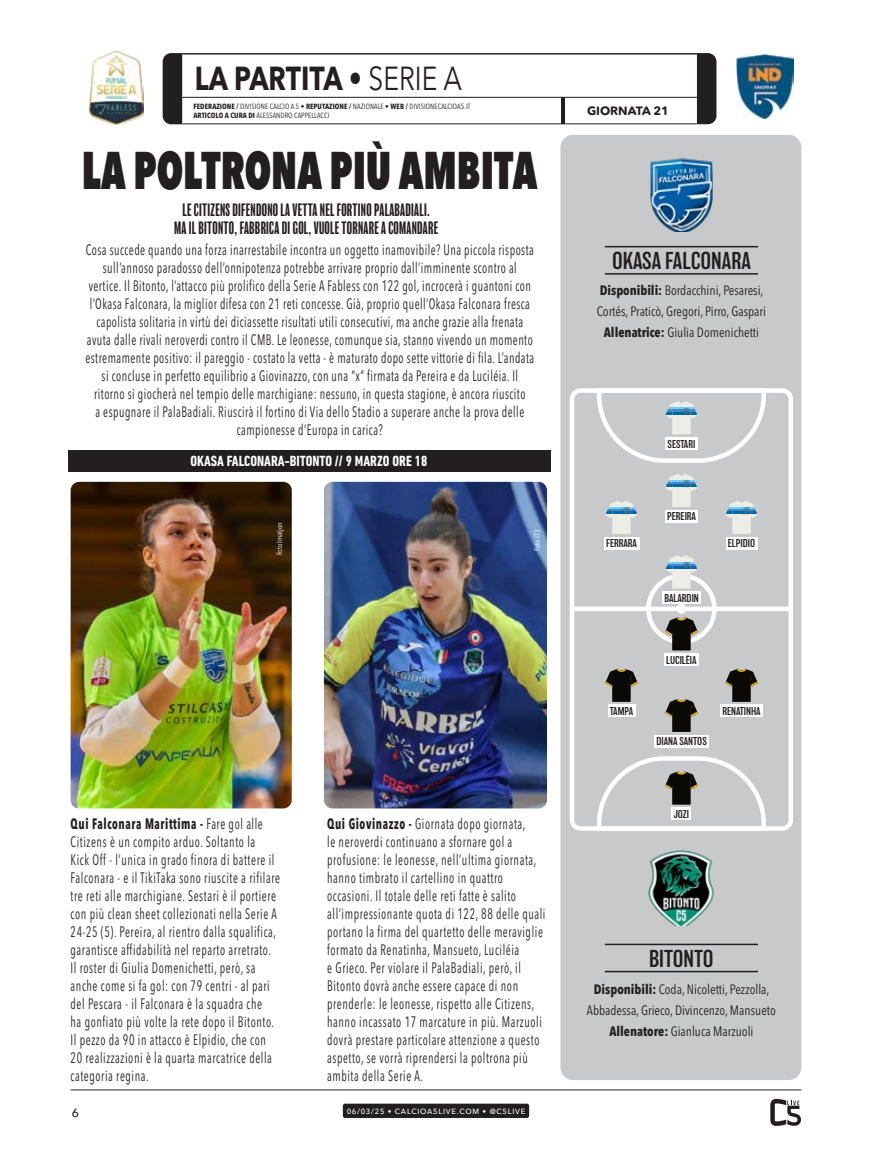
<style>
.page{position:relative;width:872px;height:1170px;background:#fff}
.page>*{position:absolute;margin:0;border:0;box-sizing:border-box;transform-origin:0 0}
.t1{font:800 condensed 52.5px "Avenir Next LT Pro";color:#231f20;scale:.79 1}
.t2{font:700 33px "Avenir Next LT Pro";color:#231f20;scale:.8 1}
.t3{font:300 22.5px "Balboa";color:#231f20}
.t4{font:condensed 16.5px/18px "Balboa";letter-spacing:.02em;color:#231f20;text-align:center;scale:.86 1}
.t5{font:condensed 15px/18px "Avenir Next LT Pro";letter-spacing:.045em;color:#231f20;scale:.78 1}
.t6{font:700 condensed 15px "DIN Next LT Pro";color:#fff}
.t7{font:condensed 13.5px/21px "Avenir Next LT Pro";color:#231f20;text-align:center}
.t8{font:700 12px "Avenir Next Rounded Pro";color:#231f20}
.t9{font:500 12px "Avenir Next LT Pro";color:#231f20}
.t10{font:300 10.5px "Balboa";color:#231f20}
.t11{font:condensed 7.5px/9px "Avenir Next LT Pro";letter-spacing:.01em;color:#231f20}
.t12{font:500 7.5px "Avenir Next LT Pro";letter-spacing:.1em;color:#fff}
.t13{font:condensed 7.5px "Avenir Next LT Pro";color:#fff}
.s1{font-weight:400}
.s2{font-weight:700}
</style>
<div class="page">
<hr style="left:182px;top:53px;width:515px;height:2px;background:#231f20">
<hr style="left:165px;top:97px;width:540px;height:1px;background:#231f20">
<img style="left:736px;top:55px;width:57px;height:64px">
<img style="left:89px;top:52px;width:55px;height:72px">
<svg style="left:163px;top:53px;width:19px;height:71px"></svg>
<svg style="left:697px;top:53px;width:19px;height:71px"></svg>
<svg style="left:560px;top:97px;width:4px;height:26px"></svg>
<div style="left:560px;top:135px;width:241px;height:944px;background:#c7c9cb;border-radius:13px"></div>
<svg style="left:570px;top:388px;width:223px;height:443px"></svg>
<hr style="left:605px;top:246px;width:153px;height:1px;background:#231f20">
<hr style="left:605px;top:273px;width:153px;height:1px;background:#231f20">
<hr style="left:605px;top:943px;width:153px;height:2px;background:#231f20">
<hr style="left:605px;top:970px;width:153px;height:2px;background:#231f20">
<img style="left:650px;top:158px;width:63px;height:73px">
<img style="left:648px;top:850px;width:66px;height:75px">
<div style="left:671px;top:807px;width:20px;height:13px;background:#fff"></div>
<div style="left:664px;top:653px;width:34px;height:13px;background:#fff"></div>
<div style="left:654px;top:734px;width:55px;height:13px;background:#fff"></div>
<div style="left:608px;top:704px;width:27px;height:13px;background:#fff"></div>
<div style="left:720px;top:704px;width:43px;height:13px;background:#fff"></div>
<div style="left:68px;top:450px;width:483px;height:22px;background:#231f20"></div>
<img style="left:324px;top:482px;width:223px;height:326px">
<img style="left:71px;top:482px;width:221px;height:326px">
<svg style="left:665px;top:771px;width:32px;height:33px"></svg>
<svg style="left:665px;top:698px;width:32px;height:33px"></svg>
<svg style="left:605px;top:668px;width:32px;height:33px"></svg>
<svg style="left:725px;top:668px;width:32px;height:33px"></svg>
<svg style="left:644px;top:555px;width:75px;height:95px"></svg>
<svg style="left:605px;top:501px;width:32px;height:32px"></svg>
<svg style="left:665px;top:474px;width:32px;height:33px"></svg>
<svg style="left:665px;top:401px;width:32px;height:33px"></svg>
<hr style="left:182px;top:123px;width:515px;height:1px;background:#231f20">
<div style="left:665px;top:437px;width:32px;height:12px;background:#fff"></div>
<div style="left:662px;top:591px;width:39px;height:13px;background:#fff"></div>
<div style="left:726px;top:536px;width:31px;height:13px;background:#fff"></div>
<div style="left:604px;top:536px;width:35px;height:13px;background:#fff"></div>
<div style="left:665px;top:509px;width:33px;height:13px;background:#fff"></div>
<svg style="left:725px;top:501px;width:32px;height:32px"></svg>
<hr style="left:71px;top:1089px;width:730px;height:1px;background:#231f20">
<div style="left:343px;top:1103px;width:186px;height:14px;background:#231f20;border-radius:2px"></div>
<svg style="left:770px;top:1098px;width:31px;height:27px"></svg>
<h2 class="t2" style="left:195px;top:58px;width:335px">LA PARTITA • <span class="s1">SERIE A</span></h2>
<p class="t11" style="left:193px;top:101px;width:278px"><span class="s2">FEDERAZIONE /</span> DIVISIONE CALCIO A 5 • <span class="s2">REPUTAZIONE /</span> NAZIONALE • <span class="s2">WEB /</span> DIVISIONECALCIOA5.IT<br><span class="s2">ARTICOLO A CURA DI</span> ALESSANDRO CAPPELLACCI</p>
<h1 class="t1" style="left:82px;top:138px;width:578px">LA POLTRONA PIÙ AMBITA</h1>
<p class="t4" style="left:174px;top:201px;width:308px">LE CITIZENS DIFENDONO LA VETTA NEL FORTINO PALABADIALI.<br>MA IL BITONTO, FABBRICA DI GOL, VUOLE TORNARE A COMANDARE</p>
<p class="t5" style="left:85px;top:240px;width:577px;text-align:center">Cosa succede quando una forza inarrestabile incontra un oggetto inamovibile? Una piccola risposta sull’annoso paradosso dell’onnipotenza potrebbe arrivare proprio dall’imminente scontro al vertice. Il Bitonto, l’attacco più prolifico della Serie A Fabless con 122 gol, incrocerà i guantoni con l’Okasa Falconara, la miglior difesa con 21 reti concesse. Già, proprio quell’Okasa Falconara fresca capolista solitaria in virtù dei diciassette risultati utili consecutivi, ma anche grazie alla frenata avuta dalle rivali neroverdi contro il CMB. Le leonesse, comunque sia, stanno vivendo un momento estremamente positivo: il pareggio - costato la vetta - è maturato dopo sette vittorie di fila. L’andata si concluse in perfetto equilibrio a Giovinazzo, con una “x” firmata da Pereira e da Luciléia. Il ritorno si giocherà nel tempio delle marchigiane: nessuno, in questa stagione, è ancora riuscito<br>a espugnare il PalaBadiali. Riuscirà il fortino di Via dello Stadio a superare anche la prova delle campionesse d’Europa in carica?</p>
<p class="t6" style="left:190px;top:452px;width:238px">OKASA FALCONARA-BITONTO // 9 MARZO ORE 18</p>
<p class="t13" style="left:275px;top:555px;width:35px;rotate:-90deg">Foto Imatjon</p>
<p class="t13" style="left:533px;top:551px;width:23px;rotate:-90deg">Foto LT3</p>
<p class="t5" style="left:71px;top:814px;width:270px"><span class="s2">Qui Falconara Marittima -</span> Fare gol alle Citizens è un compito arduo. Soltanto la<br>Kick Off - l’unica in grado finora di battere il Falconara - e il TikiTaka sono riuscite a rifilare tre reti alle marchigiane. Sestari è il portiere con più clean sheet collezionati nella Serie A 24-25 (5). Pereira, al rientro dalla squalifica, garantisce affidabilità nel reparto arretrato.<br>Il roster di Giulia Domenichetti, però, sa anche come si fa gol: con 79 centri - al pari del Pescara - il Falconara è la squadra che<br>ha gonfiato più volte la rete dopo il Bitonto.<br>Il pezzo da 90 in attacco è Elpidio, che con 20 realizzazioni è la quarta marcatrice della categoria regina.</p>
<p class="t5" style="left:327px;top:814px;width:281px"><span class="s2">Qui Giovinazzo -</span> Giornata dopo giornata,<br>le neroverdi continuano a sfornare gol a profusione: le leonesse, nell’ultima giornata, hanno timbrato il cartellino in quattro occasioni. Il totale delle reti fatte è salito all’impressionante quota di 122, 88 delle quali portano la firma del quartetto delle meraviglie formato da Renatinha, Mansueto, Luciléia<br>e Grieco. Per violare il PalaBadiali, però, il Bitonto dovrà anche essere capace di non prenderle: le leonesse, rispetto alle Citizens, hanno incassato 17 marcature in più. Marzuoli dovrà prestare particolare attenzione a questo aspetto, se vorrà riprendersi la poltrona più ambita della Serie A.</p>
<p class="t9" style="left:72px;top:1105px;width:9px">6</p>
<p class="t12" style="left:347px;top:1106px;width:180px">06/03/25 • CALCIOA5LIVE.COM • @C5LIVE</p>
<p class="t8" style="left:587px;top:103px;width:84px">GIORNATA 21</p>
<h3 class="t3" style="left:612px;top:249px;width:140px">OKASA FALCONARA</h3>
<p class="t7" style="left:597px;top:280px;width:171px"><span class="s2">Disponibili:</span> Bordacchini, Pesaresi,<br>Cortés, Praticò, Gregori, Pirro, Gaspari<br><span class="s2">Allenatrice:</span> Giulia Domenichetti</p>
<p class="t10" style="left:667px;top:438px;width:29px">SESTARI</p>
<p class="t10" style="left:667px;top:510px;width:30px">PEREIRA</p>
<p class="t10" style="left:606px;top:537px;width:32px">FERRARA</p>
<p class="t10" style="left:728px;top:537px;width:29px">ELPIDIO</p>
<p class="t10" style="left:664px;top:592px;width:36px">BALARDIN</p>
<p class="t10" style="left:666px;top:654px;width:32px">LUCILÉIA</p>
<p class="t10" style="left:610px;top:705px;width:25px">TAMPA</p>
<p class="t10" style="left:722px;top:705px;width:40px">RENATINHA</p>
<p class="t10" style="left:656px;top:735px;width:52px">DIANA SANTOS</p>
<p class="t10" style="left:673px;top:808px;width:17px">JOZI</p>
<h3 class="t3" style="left:649px;top:946px;width:66px">BITONTO</h3>
<p class="t7" style="left:587px;top:978px;width:190px"><span class="s2">Disponibili:</span> Coda, Nicoletti, Pezzolla,<br>Abbadessa, Grieco, Divincenzo, Mansueto<br><span class="s2">Allenatore:</span> Gianluca Marzuoli</p>
</div>
